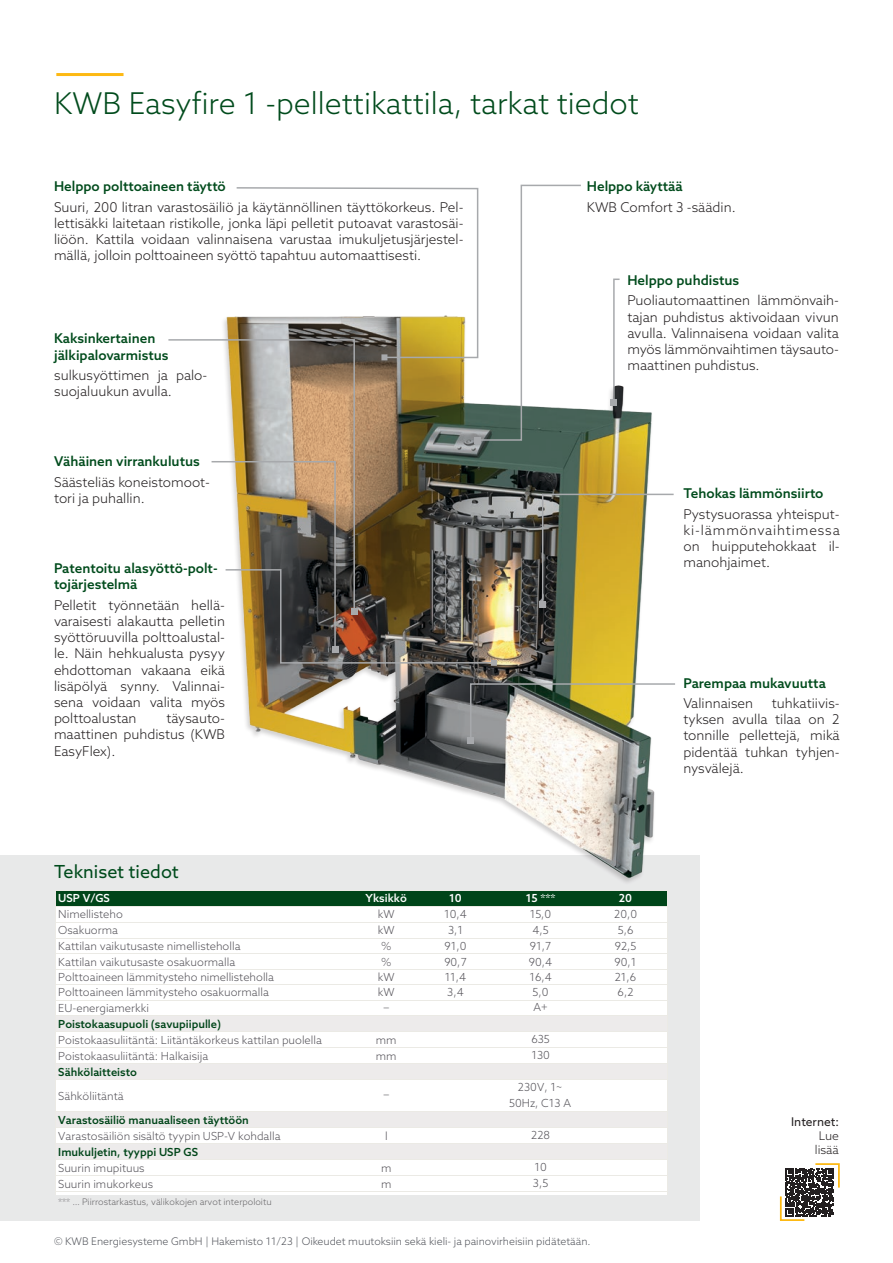
<style>
.page{position:relative;width:893px;height:1263px;background:#fff}
.page>*{position:absolute;margin:0;border:0;box-sizing:border-box;transform-origin:0 0}
.t1{font:300 30px "Azo Sans";color:#004b1c}
.t2{font:18px "Azo Sans";color:#004b1c}
.t3{font:300 13.5px/16.2px "Azo Sans";color:#231f20;text-align:justify}
.t4{font:500 13.5px/16.2px "Azo Sans";color:#004b1c}
.t5{font:12px "Azo Sans";color:#231f20}
.t6{font:300 12px/14.4px "Azo Sans";color:#231f20;text-align:center}
.t7{font:300 11.1px/16px "Azo Sans";color:#56545a}
.t8{font:500 11.1px "Azo Sans";color:#004519}
.t9{font:500 11.1px "Azo Sans";color:#fff}
.t10{font:300 10.5px "Azo Sans";color:#53555c}
.t11{font:300 9px "Azo Sans";color:#686869}
</style>
<div class="page">
<div style="left:0;top:855px;width:699px;height:365px;background:#e8e9e9"></div>
<img style="left:223px;top:316px;width:477px;height:568px">
<hr style="left:56px;top:73px;width:68px;height:3px;background:#fdb913">
<div style="left:56px;top:891px;width:611px;height:15px;background:#004519"></div>
<div style="left:56px;top:906px;width:611px;height:109px;background:#fff"></div>
<div style="left:56px;top:1015px;width:611px;height:16px;background:#edebeb"></div>
<div style="left:56px;top:1031px;width:611px;height:33px;background:#fff"></div>
<div style="left:56px;top:1063px;width:611px;height:17px;background:#edebeb"></div>
<div style="left:56px;top:1079px;width:611px;height:33px;background:#fff"></div>
<div style="left:56px;top:1111px;width:611px;height:17px;background:#edebeb"></div>
<div style="left:56px;top:1127px;width:611px;height:17px;background:#fff"></div>
<div style="left:56px;top:1143px;width:611px;height:17px;background:#edebeb"></div>
<div style="left:56px;top:1159px;width:611px;height:35px;background:#fff"></div>
<hr style="left:55px;top:890px;width:1px;height:304px;background:#ebeae5">
<hr style="left:667px;top:891px;width:1px;height:303px;background:#ebeae5">
<hr style="left:56px;top:890px;width:612px;height:1px;background:#ebeae5">
<hr style="left:56px;top:906px;width:612px;height:1px;background:#ebeae5">
<hr style="left:56px;top:922px;width:612px;height:1px;background:#ebeae5">
<hr style="left:56px;top:938px;width:612px;height:1px;background:#ebeae5">
<hr style="left:56px;top:953px;width:612px;height:1px;background:#ebeae5">
<hr style="left:56px;top:969px;width:612px;height:1px;background:#ebeae5">
<hr style="left:56px;top:984px;width:612px;height:1px;background:#ebeae5">
<hr style="left:56px;top:1000px;width:612px;height:1px;background:#ebeae5">
<hr style="left:56px;top:1015px;width:612px;height:1px;background:#ebeae5">
<hr style="left:56px;top:1031px;width:612px;height:1px;background:#ebeae5">
<hr style="left:56px;top:1047px;width:612px;height:1px;background:#ebeae5">
<hr style="left:56px;top:1063px;width:612px;height:1px;background:#ebeae5">
<hr style="left:56px;top:1079px;width:612px;height:1px;background:#ebeae5">
<hr style="left:56px;top:1111px;width:612px;height:1px;background:#ebeae5">
<hr style="left:56px;top:1127px;width:612px;height:1px;background:#ebeae5">
<hr style="left:56px;top:1143px;width:612px;height:1px;background:#ebeae5">
<hr style="left:56px;top:1159px;width:612px;height:1px;background:#ebeae5">
<hr style="left:56px;top:1175px;width:612px;height:1px;background:#ebeae5">
<hr style="left:56px;top:1191px;width:612px;height:1px;background:#ebeae5">
<svg style="left:540px;top:493px;width:135px;height:115px"></svg>
<svg style="left:779px;top:1163px;width:61px;height:58px"></svg>
<svg style="left:168px;top:338px;width:188px;height:122px"></svg>
<img style="left:211px;top:460px;width:286px;height:206px">
<svg style="left:468px;top:682px;width:209px;height:61px"></svg>
<svg style="left:235px;top:184px;width:347px;height:259px"></svg>
<svg style="left:611px;top:278px;width:10px;height:127px"></svg>
<h1 class="t1" style="left:54px;top:84px;width:586px">KWB Easyfire 1 -pellettikattila, tarkat tiedot</h1>
<p class="t4" style="left:54px;top:178px;width:173px">Helppo polttoaineen täyttö</p>
<p class="t3" style="left:54px;top:199px;width:411px">Suuri, 200 litran varastosäiliö ja käytännöllinen täyttökorkeus. Pel&shy;lettisäkki laitetaan ristikolle, jonka läpi pelletit putoavat varastosäi&shy;liöön. Kattila voidaan valinnaisena varustaa imukuljetusjärjestel&shy;mällä, jolloin polttoaineen syöttö tapahtuu automaattisesti.</p>
<p class="t4" style="left:54px;top:330px;width:116px">Kaksinkertainen jälkipalovarmistus</p>
<p class="t3" style="left:54px;top:367px;width:155px">sulkusyöttimen ja palo&shy;suojaluukun avulla.</p>
<p class="t4" style="left:587px;top:178px;width:97px">Helppo käyttää</p>
<p class="t3" style="left:587px;top:199px;width:150px">KWB Comfort 3 -säädin.</p>
<p class="t4" style="left:627px;top:272px;width:113px">Helppo puhdistus</p>
<p class="t3" style="left:627px;top:292px;width:213px">Puoliautomaattinen lämmönvaih&shy;tajan puhdistus aktivoidaan vivun avulla. Valinnaisena voidaan valita myös lämmönvaihtimen täysauto&shy;maattinen puhdistus.</p>
<p class="t4" style="left:54px;top:453px;width:147px">Vähäinen virrankulutus</p>
<p class="t3" style="left:54px;top:474px;width:157px">Säästeliäs koneistomoot&shy;tori ja puhallin.</p>
<p class="t4" style="left:683px;top:485px;width:142px">Tehokas lämmönsiirto</p>
<p class="t3" style="left:683px;top:506px;width:158px">Pystysuorassa yhteisput&shy;ki-lämmönvaihtimessa on huipputehokkaat il&shy;manohjaimet.</p>
<p class="t4" style="left:54px;top:560px;width:165px">Patentoitu alasyöttö-polt&shy;tojärjestelmä</p>
<p class="t3" style="left:54px;top:597px;width:173px">Pelletit työnnetään hellä&shy;varaisesti alakautta pelletin syöttöruuvilla polttoalustal&shy;le. Näin hehkualusta pysyy ehdottoman vakaana eikä lisäpölyä synny. Valinnai&shy;sena voidaan valita myös polttoalustan</p>
<p class="t4" style="left:683px;top:674px;width:144px">Parempaa mukavuutta</p>
<p class="t3" style="left:683px;top:695px;width:71px">Valinnaisen</p>
<p class="t3" style="left:683px;top:695px;width:158px;text-indent:88px">tuhkatiivis&shy;tyksen avulla tilaa on 2 tonnille pellettejä, mikä pidentää tuhkan tyhjen&shy;nysvälejä.</p>
<p class="t3" style="left:54px;top:710px;width:173px;text-indent:112px">täysauto&shy;maattinen puhdistus (KWB EasyFlex).</p>
<h2 class="t2" style="left:54px;top:860px;width:126px">Tekniset tiedot</h2>
<p class="t9" style="left:58px;top:891px;width:53px">USP V/GS</p>
<p class="t9" style="left:366px;top:891px;width:43px">Yksikkö</p>
<p class="t9" style="left:449px;top:891px;width:14px">10</p>
<p class="t9" style="left:526px;top:891px;width:31px">15 ***</p>
<p class="t9" style="left:619px;top:891px;width:15px">20</p>
<p class="t7" style="left:58px;top:906px;width:66px">Nimellisteho</p>
<p class="t7" style="left:378px;top:906px;width:18px">kW</p>
<p class="t7" style="left:444px;top:906px;width:24px">10,4</p>
<p class="t7" style="left:530px;top:906px;width:23px">15,0</p>
<p class="t7" style="left:614px;top:906px;width:25px">20,0</p>
<p class="t7" style="left:58px;top:922px;width:61px">Osakuorma</p>
<p class="t7" style="left:378px;top:922px;width:18px">kW</p>
<p class="t7" style="left:448px;top:922px;width:17px">3,1</p>
<p class="t7" style="left:532px;top:922px;width:18px">4,5</p>
<p class="t7" style="left:618px;top:922px;width:17px">5,6</p>
<p class="t7" style="left:58px;top:938px;width:184px">Kattilan vaikutusaste nimellisteholla</p>
<p class="t7" style="left:381px;top:938px;width:12px">%</p>
<p class="t7" style="left:444px;top:938px;width:23px">91,0</p>
<p class="t7" style="left:530px;top:938px;width:23px">91,7</p>
<p class="t7" style="left:615px;top:938px;width:23px">92,5</p>
<p class="t7" style="left:58px;top:953px;width:178px">Kattilan vaikutusaste osakuormalla</p>
<p class="t7" style="left:381px;top:953px;width:12px">%</p>
<p class="t7" style="left:444px;top:953px;width:24px">90,7</p>
<p class="t7" style="left:529px;top:953px;width:25px">90,4</p>
<p class="t7" style="left:615px;top:953px;width:23px">90,1</p>
<p class="t7" style="left:58px;top:969px;width:217px">Polttoaineen lämmitysteho nimellisteholla</p>
<p class="t7" style="left:378px;top:969px;width:18px">kW</p>
<p class="t7" style="left:445px;top:969px;width:23px">11,4</p>
<p class="t7" style="left:529px;top:969px;width:24px">16,4</p>
<p class="t7" style="left:615px;top:969px;width:23px">21,6</p>
<p class="t7" style="left:58px;top:984px;width:212px">Polttoaineen lämmitysteho osakuormalla</p>
<p class="t7" style="left:378px;top:984px;width:18px">kW</p>
<p class="t7" style="left:447px;top:984px;width:18px">3,4</p>
<p class="t7" style="left:533px;top:984px;width:18px">5,0</p>
<p class="t7" style="left:618px;top:984px;width:17px">6,2</p>
<p class="t7" style="left:58px;top:1000px;width:92px">EU-energiamerkki</p>
<p class="t7" style="left:383px;top:1000px;width:8px">−</p>
<p class="t8" style="left:58px;top:1016px;width:164px">Poistokaasupuoli (savupiipulle)</p>
<p class="t7" style="left:58px;top:1031px;width:265px">Poistokaasuliitäntä: Liitäntäkorkeus kattilan puolella</p>
<p class="t7" style="left:376px;top:1031px;width:22px">mm</p>
<p class="t7" style="left:58px;top:1047px;width:151px">Poistokaasuliitäntä: Halkaisija</p>
<p class="t7" style="left:376px;top:1047px;width:22px">mm</p>
<p class="t8" style="left:58px;top:1064px;width:80px">Sähkölaitteisto</p>
<p class="t7" style="left:58px;top:1087px;width:67px">Sähköliitäntä</p>
<p class="t7" style="left:383px;top:1087px;width:8px">−</p>
<p class="t8" style="left:58px;top:1112px;width:192px">Varastosäiliö manuaaliseen täyttöön</p>
<p class="t7" style="left:58px;top:1127px;width:224px">Varastosäiliön sisältö tyypin USP-V kohdalla</p>
<p class="t7" style="left:385px;top:1127px;width:4px">l</p>
<p class="t8" style="left:58px;top:1144px;width:141px">Imukuljetin, tyyppi USP GS</p>
<p class="t7" style="left:58px;top:1159px;width:88px">Suurin imupituus</p>
<p class="t7" style="left:381px;top:1159px;width:12px">m</p>
<p class="t7" style="left:58px;top:1175px;width:96px">Suurin imukorkeus</p>
<p class="t7" style="left:381px;top:1175px;width:12px">m</p>
<p class="t11" style="left:58px;top:1195px;width:215px">*** … Piirrostarkastus, välikokojen arvot interpoloitu</p>
<p class="t7" style="left:533px;top:999px;width:16px">A+</p>
<p class="t7" style="left:531px;top:1031px;width:20px">635<br>130</p>
<p class="t7" style="left:509px;top:1079px;width:63px;text-align:center">230V, 1~<br>50Hz, C13 A</p>
<p class="t7" style="left:531px;top:1127px;width:21px">228</p>
<p class="t7" style="left:533px;top:1159px;width:17px">10<br>3,5</p>
<p class="t10" style="left:54px;top:1235px;width:538px">© KWB Energiesysteme GmbH | Hakemisto 11/23 | Oikeudet muutoksiin sekä kieli- ja painovirheisiin pidätetään.</p>
<p class="t5" style="left:791px;top:1113px;width:49px">Internet:</p>
<p class="t6" style="left:815px;top:1128px;width:26px">Lue lisää</p>
</div>
